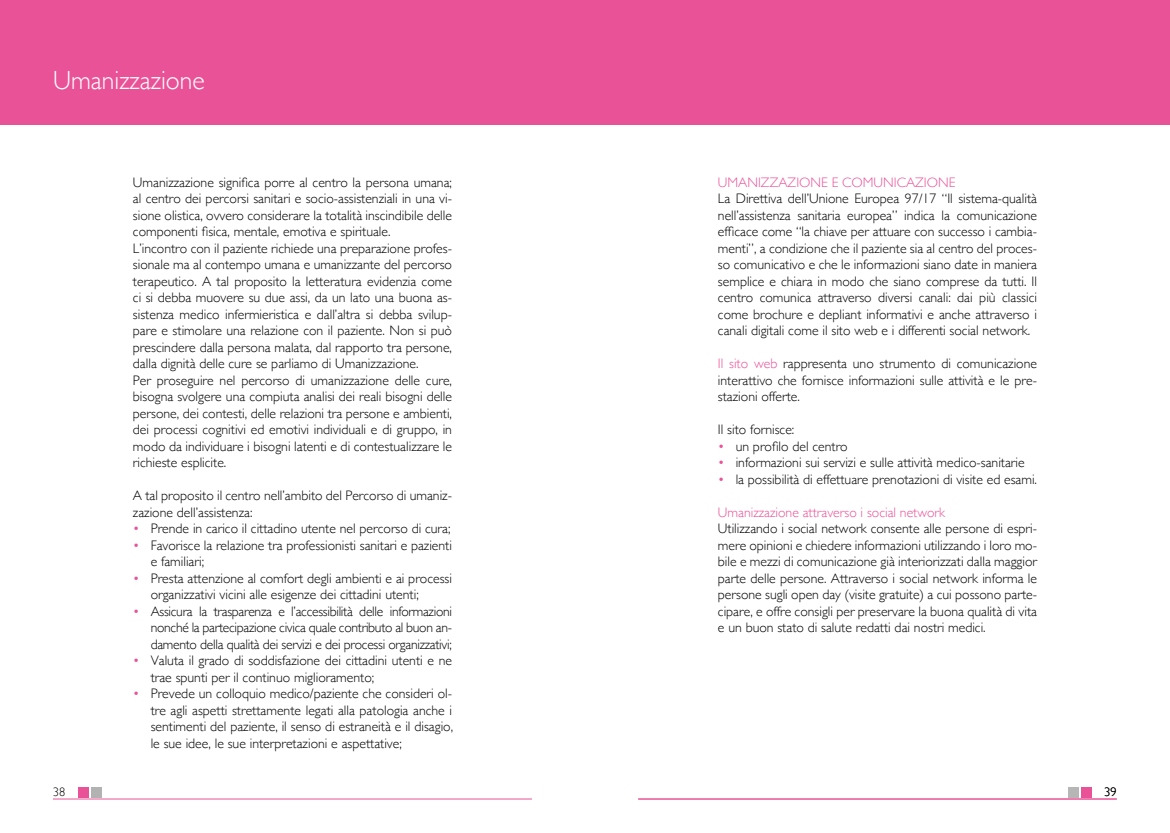
<style>
.page{position:relative;width:1170px;height:833px;background:#fff}
.page>*{position:absolute;margin:0;border:0;box-sizing:border-box;transform-origin:0 0}
.t1{font:300 26.25px "Gill Sans";color:#fff}
.t2{font:300 13.75px/16.5px "Gill Sans";color:#000;text-align:justify}
.t3{font:300 13.75px "Gill Sans";color:#ea5297}
.t4{font:300 12.5px "Gill Sans";color:#000}
.s1{color:#ea5297}
</style>
<div class="page">
<hr style="left:53px;top:798px;width:479px;height:1px;background:#ea5297">
<div style="left:78px;top:787px;width:11px;height:10px;background:#ea5297"></div>
<div style="left:91px;top:787px;width:11px;height:10px;background:#b3b2b2"></div>
<div style="left:0;top:0;width:585px;height:124px;background:#ea5297"></div>
<div style="left:585px;top:0;width:584px;height:124px;background:#ea5297"></div>
<hr style="left:638px;top:798px;width:478px;height:1px;background:#ea5297">
<div style="left:1080px;top:787px;width:11px;height:10px;background:#ea5297"></div>
<div style="left:1067px;top:787px;width:11px;height:10px;background:#b7b6b6"></div>
<h1 class="t1" style="left:53px;top:60px;width:153px">Umanizzazione</h1>
<p class="t2" style="left:133px;top:173px;width:320px;text-align:left">Umanizzazione significa porre al centro la persona umana; al centro dei percorsi sanitari e socio-assistenziali in una vi&shy;sione olistica, ovvero considerare la totalità inscindibile delle componenti fisica, mentale, emotiva e spirituale.<br>L’incontro con il paziente richiede una preparazione profes&shy;sionale ma al contempo umana e umanizzante del percorso terapeutico. A tal proposito la letteratura evidenzia come ci si debba muovere su due assi, da un lato una buona as&shy;sistenza medico infermieristica e dall’altra si debba svilup&shy;pare e stimolare una relazione con il paziente. Non si può prescindere dalla persona malata, dal rapporto tra persone, dalla dignità delle cure se parliamo di Umanizzazione.<br>Per proseguire nel percorso di umanizzazione delle cure, bisogna svolgere una compiuta analisi dei reali bisogni delle persone, dei contesti, delle relazioni tra persone e ambienti, dei processi cognitivi ed emotivi individuali e di gruppo, in modo da individuare i bisogni latenti e di contestualizzare le richieste esplicite.</p>
<p class="t2" style="left:133px;top:487px;width:320px">A tal proposito il centro nell’ambito del Percorso di umaniz&shy;zazione dell’assistenza:</p>
<p class="t2" style="left:133px;top:520px;width:319px"><span class="s1">•</span> Prende in carico il cittadino utente nel percorso di cura;</p>
<p class="t2" style="left:151px;top:536px;width:303px;text-indent:-18px"><span class="s1">•</span> Favorisce la relazione tra professionisti sanitari e pazienti e familiari;</p>
<p class="t2" style="left:151px;top:569px;width:303px;text-indent:-18px"><span class="s1">•</span> Presta attenzione al comfort degli ambienti e ai processi organizzativi vicini alle esigenze dei cittadini utenti;</p>
<p class="t2" style="left:151px;top:602px;width:303px;text-indent:-18px"><span class="s1">•</span> Assicura la trasparenza e l’accessibilità delle informazioni nonché la partecipazione civica quale contributo al buon an&shy;damento della qualità dei servizi e dei processi organizzativi;</p>
<p class="t2" style="left:151px;top:652px;width:303px;text-indent:-18px"><span class="s1">•</span> Valuta il grado di soddisfazione dei cittadini utenti e ne trae spunti per il continuo miglioramento;</p>
<p class="t2" style="left:151px;top:685px;width:304px;text-indent:-18px"><span class="s1">•</span> Prevede un colloquio medico/paziente che consideri ol&shy;tre agli aspetti strettamente legati alla patologia anche i sentimenti del paziente, il senso di estraneità e il disagio, le sue idee, le sue interpretazioni e aspettative;</p>
<p class="t3" style="left:718px;top:171px;width:239px">UMANIZZAZIONE E COMUNICAZIONE</p>
<p class="t2" style="left:718px;top:190px;width:320px">La Direttiva dell’Unione Europea 97/17 “Il sistema-qualità nell’assistenza sanitaria europea” indica la comunicazione efficace come “la chiave per attuare con successo i cambia&shy;menti”, a condizione che il paziente sia al centro del proces&shy;so comunicativo e che le informazioni siano date in maniera semplice e chiara in modo che siano comprese da tutti. Il centro comunica attraverso diversi canali: dai più classici come brochure e depliant informativi e anche attraverso i canali digitali come il sito web e i differenti social network.</p>
<p class="t2" style="left:718px;top:355px;width:320px"><span class="s1">Il sito web</span> rappresenta uno strumento di comunicazione interattivo che fornisce informazioni sulle attività e le pre&shy;stazioni offerte.</p>
<p class="t2" style="left:718px;top:421px;width:78px">Il sito fornisce:</p>
<p class="t2" style="left:718px;top:437px;width:131px"><span class="s1">•</span> un profilo del centro</p>
<p class="t2" style="left:718px;top:454px;width:308px"><span class="s1">•</span> informazioni sui servizi e sulle attività medico-sanitarie</p>
<p class="t2" style="left:718px;top:470px;width:320px"><span class="s1">•</span> la possibilità di effettuare prenotazioni di visite ed esami.</p>
<p class="t3" style="left:718px;top:501px;width:229px">Umanizzazione attraverso i social network</p>
<p class="t2" style="left:718px;top:520px;width:320px">Utilizzando i social network consente alle persone di espri&shy;mere opinioni e chiedere informazioni utilizzando i loro mo&shy;bile e mezzi di comunicazione già interiorizzati dalla maggior parte delle persone. Attraverso i social network informa le persone sugli open day (visite gratuite) a cui possono parte&shy;cipare, e offre consigli per preservare la buona qualità di vita e un buon stato di salute redatti dai nostri medici.</p>
<p class="t4" style="left:53px;top:782px;width:14px">38</p>
<p class="t4" style="left:1104px;top:782px;width:14px">39</p>
</div>
